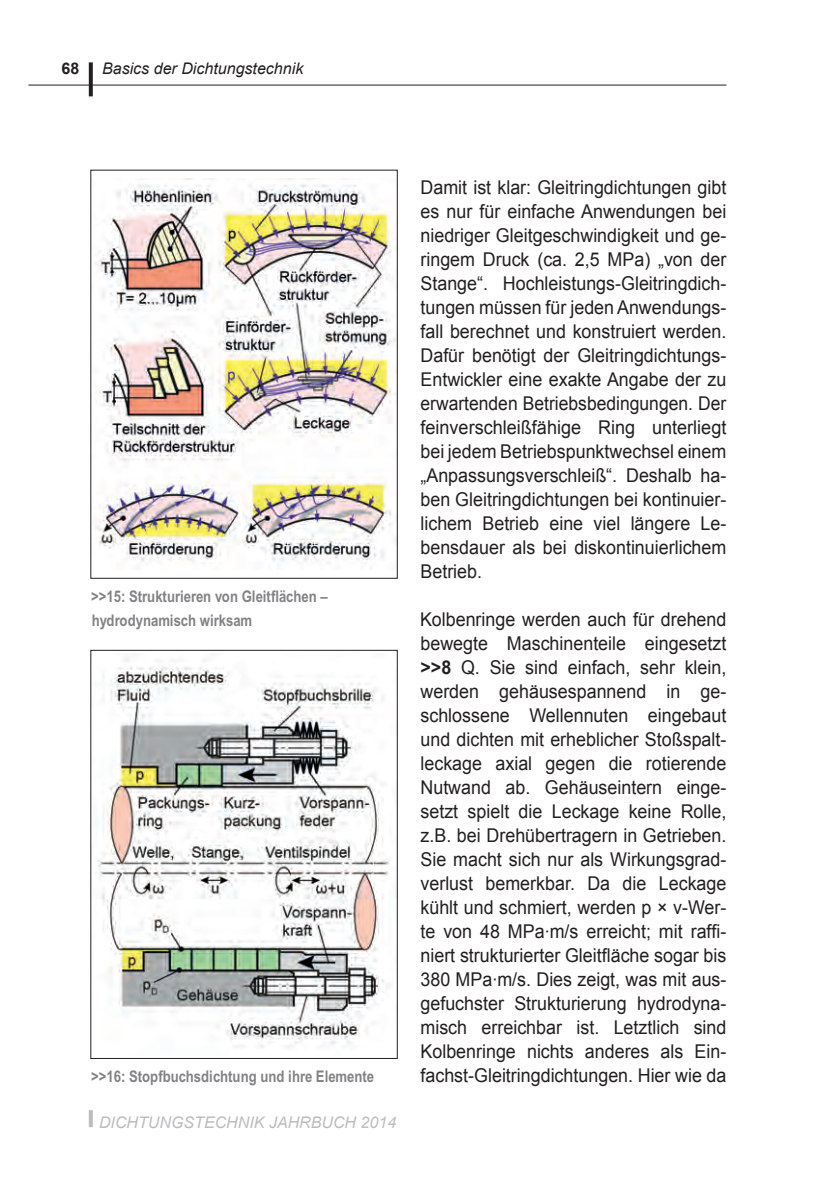
<style>
.page{position:relative;width:840px;height:1191px;background:#fff}
.page>*{position:absolute;margin:0;border:0;box-sizing:border-box;transform-origin:0 0}
.t1{font:19px/24px "Arial";color:#231f20;text-align:justify;scale:.94 1}
.t2{font:700 16px/24px "Arial Narrow MT Std";color:#808285}
.t3{font:italic 16px "Arial";color:#bcbdc0}
.t4{font:italic 16px "Arial";color:#231f20}
.t5{font:700 16px "Arial";color:#231f20}
.s1{font-weight:700}
</style>
<div class="page">
<hr style="left:28px;top:85px;width:698px;height:1px;background:#231f20">
<svg style="left:89px;top:62px;width:4px;height:34px"></svg>
<hr style="left:89px;top:1110px;width:4px;height:17px;background:#bcbdc0">
<img style="left:95px;top:179px;width:300px;height:391px">
<img style="left:97px;top:653px;width:292px;height:395px">
<div style="left:90px;top:650px;width:307px;height:409px;border:1px solid #231f20"></div>
<p class="t5" style="left:62px;top:58px;width:19px">68</p>
<p class="t4" style="left:102px;top:58px;width:202px">Basics der Dichtungstechnik</p>
<p class="t2" style="left:91px;top:584px;width:238px">&gt;&gt;15: Strukturieren von Gleitflächen – hydrodynamisch wirksam</p>
<p class="t2" style="left:91px;top:1064px;width:284px">&gt;&gt;16: Stopfbuchsdichtung und ihre Elemente</p>
<p class="t3" style="left:99px;top:1111px;width:298px">DICHTUNGSTECHNIK JAHRBUCH 2014</p>
<p class="t1" style="left:420px;top:176px;width:327px">Damit ist klar: Gleitringdichtungen gibt es nur für einfache Anwendungen bei niedriger Gleitgeschwindigkeit und ge&shy;ringem Druck (ca. 2,5 MPa) „von der Stange“. Hochleistungs-Gleitringdich&shy;tungen müssen für jeden Anwendungs&shy;fall berechnet und konstruiert werden.<br>Dafür benötigt der Gleitringdichtungs-Entwickler eine exakte Angabe der zu erwartenden Betriebsbedingungen. Der feinverschleißfähige Ring unterliegt bei jedem Betriebspunktwechsel einem „Anpassungsverschleiß“. Deshalb ha&shy;ben Gleitringdichtungen bei kontinuier&shy;lichem Betrieb eine viel längere Le&shy;bensdauer als bei diskontinuierlichem Betrieb.</p>
<p class="t1" style="left:420px;top:608px;width:327px">Kolbenringe werden auch für drehend bewegte Maschinenteile eingesetzt <span class="s1">&gt;&gt;8</span> Q. Sie sind einfach, sehr klein, werden gehäusespannend in ge&shy;schlossene Wellennuten eingebaut und dichten mit erheblicher Stoßspalt&shy;leckage axial gegen die rotierende Nutwand ab. Gehäuseintern einge&shy;setzt spielt die Leckage keine Rolle, z.B. bei Drehübertragern in Getrieben.<br>Sie macht sich nur als Wirkungsgrad&shy;verlust bemerkbar. Da die Leckage kühlt und schmiert, werden p × v-Wer&shy;te von 48 MPa∙m/s erreicht; mit raffi&shy;niert strukturierter Gleitfläche sogar bis 380 MPa∙m/s. Dies zeigt, was mit aus&shy;gefuchster Strukturierung hydrodyna&shy;misch erreichbar ist. Letztlich sind Kolbenringe nichts anderes als Ein&shy;fachst-Gleitringdichtungen. Hier wie da</p>
</div>
